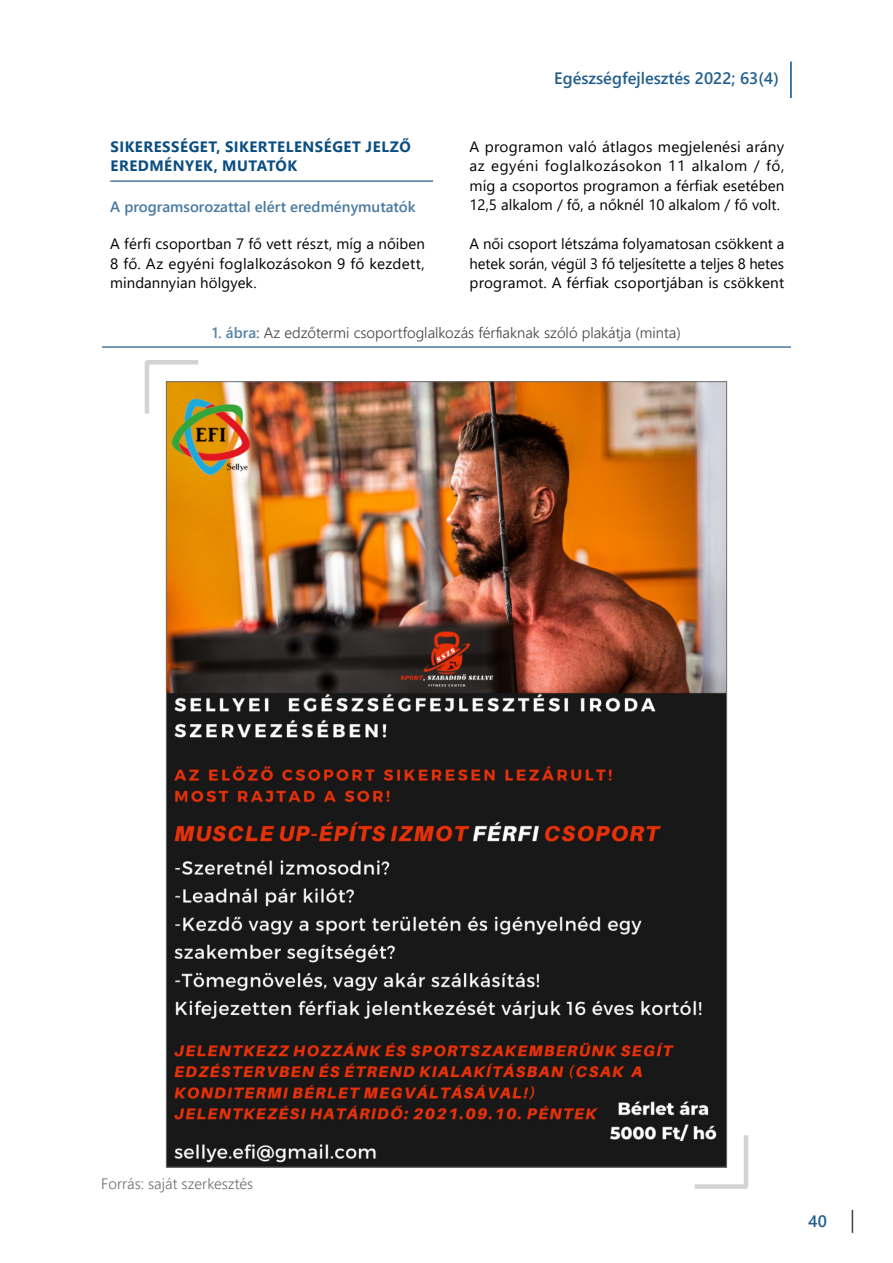
<style>
.page{position:relative;width:893px;height:1263px;background:#fff}
.page>*{position:absolute;margin:0;border:0;box-sizing:border-box;transform-origin:0 0}
.t1{font:600 16.5px "Segoe UI";color:#225f8e}
.t2{font:15px/19.5px "Segoe UI";letter-spacing:.005em;color:#000;text-align:justify}
.t3{font:300 15px "Segoe UI";color:#414042}
.t4{font:700 15px/19.5px "Segoe UI";letter-spacing:.035em;color:#0a4d81}
.t5{font:600 15px "Segoe UI";color:#4779a0}
.t6{font:300 15px "Segoe UI";color:#6d6e71}
.s1{font-weight:600;color:#5382a7}
</style>
<div class="page">
<svg style="left:852px;top:1210px;width:1px;height:23px"></svg>
<hr style="left:790px;top:61px;width:2px;height:37px;background:#0a4d81">
<hr style="left:110px;top:181px;width:323px;height:1px;background:#0a4d81">
<hr style="left:102px;top:346px;width:689px;height:2px;background:#0a4d81">
<img style="left:168px;top:383px;width:557px;height:782px">
<hr style="left:145px;top:362px;width:4px;height:52px;background:#d1d3d4">
<div style="left:146px;top:360px;width:52px;height:5px;background:#d1d3d4"></div>
<hr style="left:744px;top:1135px;width:4px;height:52px;background:#d1d3d4">
<div style="left:695px;top:1184px;width:52px;height:5px;background:#d1d3d4"></div>
<p class="t1" style="left:554px;top:63px;width:226px">Egészségfejlesztés 2022; 63(4)</p>
<p class="t4" style="left:111px;top:135px;width:302px">SIKERESSÉGET, SIKERTELENSÉGET JELZŐ<br>EREDMÉNYEK, MUTATÓK</p>
<p class="t5" style="left:110px;top:192px;width:307px">A programsorozattal elért eredménymutatók</p>
<p class="t2" style="left:110px;top:233px;width:316px">A férfi csoportban 7 fő vett részt, míg a nőiben 8 fő. Az egyéni foglalkozásokon 9 fő kezdett, mindannyian hölgyek.</p>
<p class="t2" style="left:470px;top:135px;width:316px">A programon való átlagos megjelenési arány az egyéni foglalkozásokon 11 alkalom / fő, míg a csoportos programon a férfiak esetében 12,5 alkalom / fő, a nőknél 10 alkalom / fő volt.</p>
<p class="t2" style="left:470px;top:233px;width:316px">A női csoport létszáma folyamatosan csökkent a hetek során, végül 3 fő teljesítette a teljes 8 hetes programot. A férfiak csoportjában is csökkent</p>
<p class="t3" style="left:212px;top:318px;width:470px"><span class="s1">1. ábra:</span> Az edzőtermi csoportfoglalkozás férfiaknak szóló plakátja (minta)</p>
<p class="t6" style="left:101px;top:1169px;width:153px">Forrás: saját szerkesztés</p>
<p class="t1" style="left:808px;top:1206px;width:20px">40</p>
</div>
